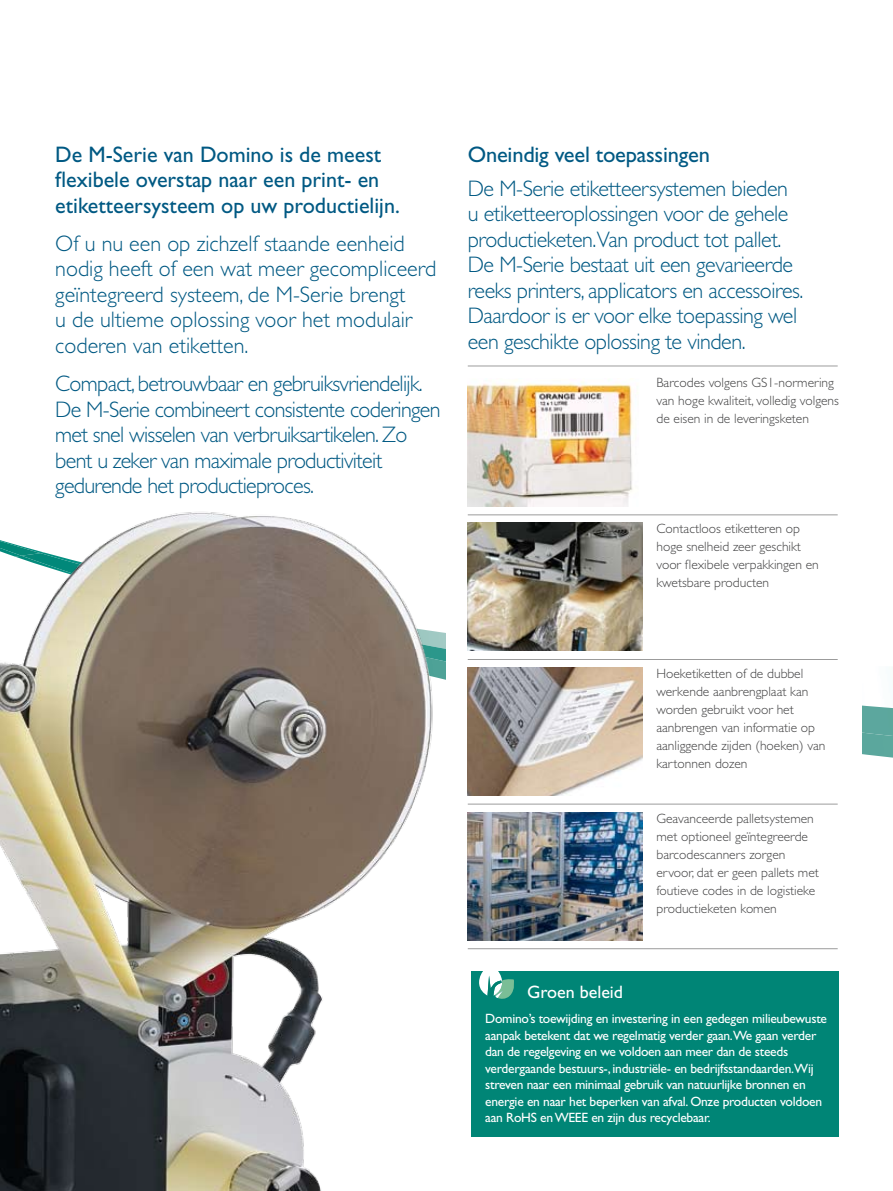
<style>
.page{position:relative;width:893px;height:1191px;background:#fff}
.page>*{position:absolute;margin:0;border:0;box-sizing:border-box;transform-origin:0 0}
.t1{font:300 22.5px/25.5px "Gill Sans";letter-spacing:-.02em;color:#005983}
.t2{font:300 22.5px/25.5px "Gill Sans";color:#005983}
.t3{font:22.5px/25.5px "Gill Sans";color:#005983}
.t4{font:18px "Gill Sans";color:#fff}
.t5{font:300 13.5px/18px "Gill Sans";color:#414142}
.t6{font:13.5px/16.5px "Gill Sans";letter-spacing:-.02em;color:#fff}
</style>
<div class="page">
<img style="left:862px;top:705px;width:31px;height:31px">
<div style="left:471px;top:971px;width:368px;height:165px;background:#008576"></div>
<hr style="left:468px;top:514px;width:370px;height:1px;background:#000">
<hr style="left:468px;top:659px;width:370px;height:1px;background:#000">
<hr style="left:468px;top:804px;width:370px;height:1px;background:#000">
<img style="left:482px;top:668px;width:160px;height:127px">
<img style="left:482px;top:523px;width:160px;height:127px">
<img style="left:468px;top:380px;width:165px;height:126px">
<hr style="left:468px;top:366px;width:370px;height:1px;background:#000">
<hr style="left:468px;top:948px;width:370px;height:1px;background:#000">
<img style="left:482px;top:812px;width:160px;height:128px">
<img style="left:0;top:476px;width:482px;height:715px">
<svg style="left:479px;top:963px;width:35px;height:36px"></svg>
<h1 class="t3" style="left:55px;top:141px;width:346px">De M-Serie van Domino is de meest flexibele overstap naar een print- en etiketteersysteem op uw productielijn.</h1>
<h1 class="t2" style="left:55px;top:231px;width:383px">Of u nu een op zichzelf staande eenheid nodig heeft of een wat meer gecompliceerd geïntegreerd systeem, de M-Serie brengt<br>u de ultieme oplossing voor het modulair coderen van etiketten.</h1>
<h1 class="t1" style="left:55px;top:371px;width:387px">Compact, betrouwbaar en gebruiksvriendelijk.<br>De M-Serie combineert consistente coderingen met snel wisselen van verbruiksartikelen. Zo bent u zeker van maximale productiviteit gedurende het productieproces.</h1>
<h1 class="t3" style="left:468px;top:141px;width:244px">Oneindig veel toepassingen</h1>
<p class="t1" style="left:468px;top:175px;width:337px">De M-Serie etiketteersystemen bieden u etiketteeroplossingen voor de gehele productieketen.Van product tot pallet.<br>De M-Serie bestaat uit een gevarieerde reeks printers, applicators en accessoires.<br>Daardoor is er voor elke toepassing wel een geschikte oplossing te vinden.</p>
<p class="t5" style="left:656px;top:373px;width:184px">Barcodes volgens GS1-normering van hoge kwaliteit, volledig volgens de eisen in de leveringsketen</p>
<p class="t5" style="left:656px;top:520px;width:164px">Contactloos etiketteren op hoge snelheid zeer geschikt voor flexibele verpakkingen en kwetsbare producten</p>
<p class="t5" style="left:656px;top:664px;width:171px">Hoeketiketten of de dubbel werkende aanbrengplaat kan worden gebruikt voor het aanbrengen van informatie op aanliggende zijden (hoeken) van kartonnen dozen</p>
<p class="t5" style="left:656px;top:809px;width:164px">Geavanceerde palletsystemen met optioneel geïntegreerde barcodescanners zorgen ervoor, dat er geen pallets met foutieve codes in de logistieke productieketen komen</p>
<h2 class="t4" style="left:527px;top:981px;width:97px">Groen beleid</h2>
<p class="t6" style="left:485px;top:1010px;width:343px">Domino’s toewijding en investering in een gedegen milieubewuste aanpak betekent dat we regelmatig verder gaan.We gaan verder dan de regelgeving en we voldoen aan meer dan de steeds verdergaande bestuurs-, industriële- en bedrijfsstandaarden.Wij streven naar een minimaal gebruik van natuurlijke bronnen en energie en naar het beperken van afval. Onze producten voldoen aan RoHS en WEEE en zijn dus recyclebaar.</p>
</div>
